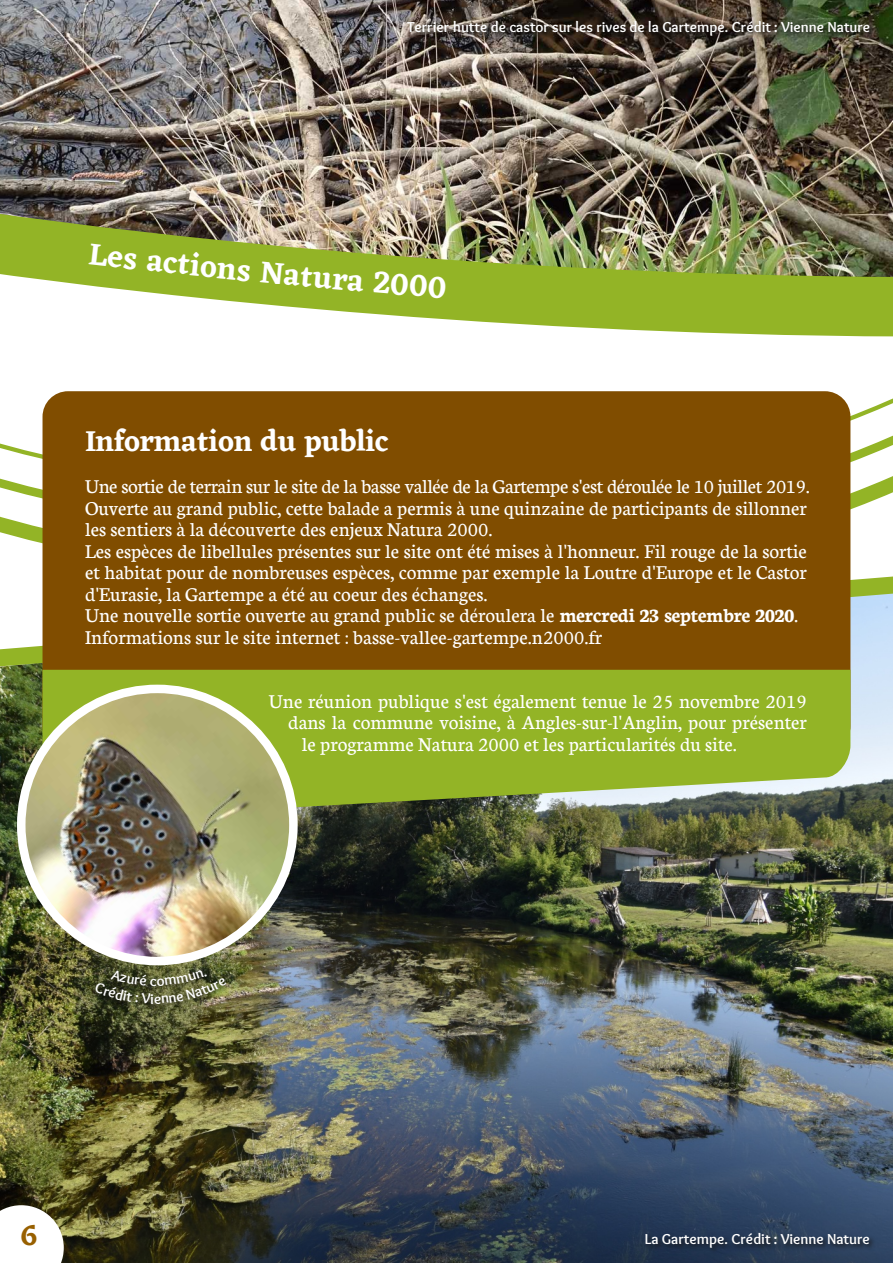
<style>
.page{position:relative;width:893px;height:1263px;background:#fff}
.page>*{position:absolute;margin:0;border:0;box-sizing:border-box;transform-origin:0 0}
.t1{font:600 31.5px "Eczar";color:#fff}
.t2{font:600 30px "Eczar";color:#fff}
.t3{font:600 30px "Eczar";color:#986000}
.t4{font:21px/21.5px "Neuton";color:#fff}
.t5{font:700 15px "Overlock";color:#fff}
.s1{font-weight:700}
</style>
<div class="page">
<svg style="left:0;top:422px;width:892px;height:144px"></svg>
<hr style="left:892px;top:0;width:1px;height:1263px;background:#93b426">
<img style="left:0;top:677px;width:893px;height:586px">
<img style="left:0;top:0;width:893px;height:157px">
<img style="left:0;top:157px;width:893px;height:251px">
<svg style="left:878px;top:1235px;width:15px;height:28px"></svg>
<svg style="left:0;top:1205px;width:64px;height:58px"></svg>
<svg style="left:17px;top:566px;width:876px;height:111px"></svg>
<img style="left:387px;top:1231px;width:491px;height:32px">
<div style="left:43px;top:391px;width:807px;height:361px;background:#804d00;border-radius:26px"></div>
<svg style="left:361px;top:670px;width:489px;height:150px;background:#8da936"></svg>
<img style="left:0;top:648px;width:361px;height:419px">
<img style="left:196px;top:19px;width:682px;height:53px">
<img style="left:21px;top:689px;width:272px;height:272px;border-radius:50%">
<div style="left:17px;top:685px;width:281px;height:280px;border:9px solid #fff;border-radius:50%"></div>
<svg style="left:89px;top:243px;width:20px;height:23px"></svg>
<svg style="left:428px;top:275px;width:18px;height:23px"></svg>
<svg style="left:94px;top:969px;width:133px;height:35px;background:#4d502e"></svg>
<p class="t5" style="left:407px;top:18px;width:464px">Terrier-hutte de castor sur les rives de la Gartempe. Crédit : Vienne Nature</p>
<h1 class="t1" style="left:110px;top:237px;width:145px;rotate:6deg">es actions</h1>
<h1 class="t1" style="left:262px;top:253px;width:170px;rotate:5deg">Natura 200</h1>
<h2 class="t2" style="left:85px;top:423px;width:305px">Information du public</h2>
<p class="t4" style="left:85px;top:475px;width:726px">Une sortie de terrain sur le site de la basse vallée de la Gartempe s'est déroulée le 10 juillet 2019.<br>Ouverte au grand public, cette balade a permis à une quinzaine de participants de sillonner les sentiers à la découverte des enjeux Natura 2000.<br>Les espèces de libellules présentes sur le site ont été mises à l'honneur. Fil rouge de la sortie et habitat pour de nombreuses espèces, comme par exemple la Loutre d'Europe et le Castor d'Eurasie, la Gartempe a été au coeur des échanges.<br>Une nouvelle sortie ouverte au grand public se déroulera le <span class="s1">mercredi 23 septembre 2020</span>.<br>Informations sur le site internet : basse-vallee-gartempe.n2000.fr</p>
<p class="t4" style="left:269px;top:689px;width:540px">Une réunion publique s'est également tenue le 25 novembre 2019</p>
<p class="t4" style="left:288px;top:711px;width:520px">dans la commune voisine, à Angles-sur-l'Anglin, pour présenter</p>
<p class="t4" style="left:302px;top:732px;width:437px">le programme Natura 2000 et les particularités du site.</p>
<h2 class="t3" style="left:20px;top:1216px;width:18px">6</h2>
<p class="t5" style="left:150px;top:989px;width:5px">i</p>
<p class="t5" style="left:645px;top:1230px;width:226px">La Gartempe. Crédit : Vienne Nature</p>
</div>
